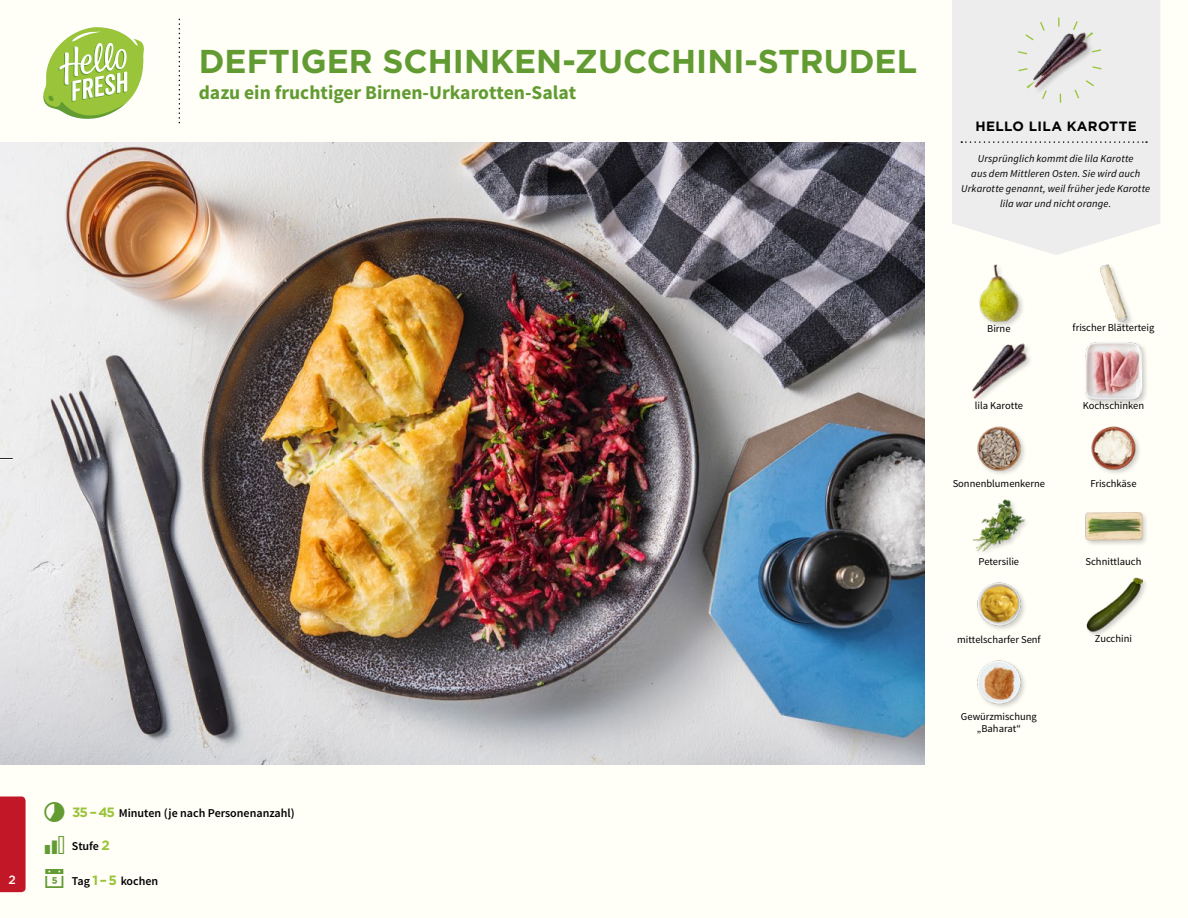
<style>
.page{position:relative;width:1188px;height:918px;background:#fffef7}
.page>*{position:absolute;margin:0;border:0;box-sizing:border-box;transform-origin:0 0}
.t1{font:700 33px "Gotham";color:#619b31}
.t2{font:700 19.5px "Source Sans Pro";color:#619b31}
.t3{font:700 13.5px "Gotham";letter-spacing:.03em;color:#000}
.t4{font:600 12px "Source Sans Pro";color:#000}
.t5{font:500 12px "Gotham";color:#fffef7}
.t6{font:10.5px/12px "Source Sans Pro";color:#000;text-align:center}
.t7{font:italic 10.5px/14.7px "Source Sans Pro";letter-spacing:.01em;color:#000;text-align:center}
.s1{font-family:"Gotham";font-weight:700;font-size:13.5px;color:#9ac43a}
</style>
<div class="page">
<img style="left:977px;top:660px;width:48px;height:48px">
<div style="left:1086px;top:576px;width:63px;height:62px;background:#000;opacity:.2"></div>
<img style="left:1086px;top:576px;width:56px;height:56px">
<img style="left:977px;top:582px;width:48px;height:48px">
<img style="left:973px;top:499px;width:53px;height:53px">
<div style="left:1085px;top:511px;width:63px;height:36px;background:#000;opacity:.2"></div>
<img style="left:1085px;top:511px;width:57px;height:36px">
<img style="left:1091px;top:426px;width:49px;height:47px">
<img style="left:977px;top:426px;width:48px;height:48px">
<img style="left:972px;top:343px;width:55px;height:56px">
<div style="left:1084px;top:341px;width:66px;height:65px;background:#000;opacity:.2"></div>
<img style="left:1085px;top:342px;width:57px;height:57px">
<div style="left:1099px;top:263px;width:35px;height:66px;background:#000;opacity:.2"></div>
<img style="left:1099px;top:264px;width:35px;height:57px">
<div style="left:978px;top:264px;width:48px;height:65px;background:#000;opacity:.2"></div>
<img style="left:978px;top:265px;width:48px;height:57px">
<svg style="left:43px;top:27px;width:101px;height:92px"></svg>
<svg style="left:952px;top:0;width:208px;height:255px;background:#eeeeed"></svg>
<svg style="left:961px;top:141px;width:186px;height:2px"></svg>
<div style="left:1032px;top:32px;width:62px;height:63px;background:#000;opacity:.2"></div>
<img style="left:1031px;top:32px;width:57px;height:57px">
<div style="left:1017px;top:18px;width:85px;height:85px;border:9px dashed #9ac43a;border-radius:50%"></div>
<div style="left:0;top:796px;width:26px;height:96px;background:#c21727"></div>
<img style="left:0;top:142px;width:925px;height:623px">
<svg style="left:0;top:458px;width:13px;height:2px"></svg>
<p class="t5" style="left:9px;top:872px;width:9px">2</p>
<p class="t5" style="left:9px;top:872px;width:6px">1</p>
<h1 class="t1" style="left:199px;top:39px;width:720px">DEFTIGER SCHINKEN-ZUCCHINI-STRUDEL</h1>
<h2 class="t2" style="left:199px;top:80px;width:379px">dazu ein fruchtiger Birnen-Urkarotten-Salat</h2>
<p class="t3" style="left:975px;top:117px;width:163px">HELLO LILA KAROTTE</p>
<p class="t7" style="left:961px;top:152px;width:190px">Ursprünglich kommt die lila Karotte<br>aus dem Mittleren Osten. Sie wird auch Urkarotte genannt, weil früher jede Karotte lila war und nicht orange.</p>
<p class="t4" style="left:72px;top:805px;width:224px"><span class="s1">35 –45</span> Minuten (je nach Personenanzahl)</p>
<p class="t4" style="left:72px;top:838px;width:40px">Stufe <span class="s1">2</span></p>
<p class="t4" style="left:72px;top:874px;width:88px">Tag <span class="s1">1 –5</span> kochen</p>
<p class="t6" style="left:987px;top:322px;width:25px">Birne</p>
<p class="t6" style="left:1073px;top:322px;width:83px">frischer Blätterteig</p>
<p class="t6" style="left:975px;top:400px;width:50px">lila Karotte</p>
<p class="t6" style="left:1083px;top:400px;width:63px">Kochschinken</p>
<p class="t6" style="left:953px;top:478px;width:94px">Sonnenblumenkerne</p>
<p class="t6" style="left:1090px;top:478px;width:48px">Frischkäse</p>
<p class="t6" style="left:979px;top:556px;width:42px">Petersilie</p>
<p class="t6" style="left:1086px;top:555px;width:57px">Schnittlauch</p>
<p class="t6" style="left:957px;top:633px;width:85px">mittelscharfer Senf</p>
<p class="t6" style="left:1095px;top:633px;width:39px">Zucchini</p>
<p class="t6" style="left:961px;top:711px;width:77px">Gewürzmischung „Baharat“</p>
</div>
